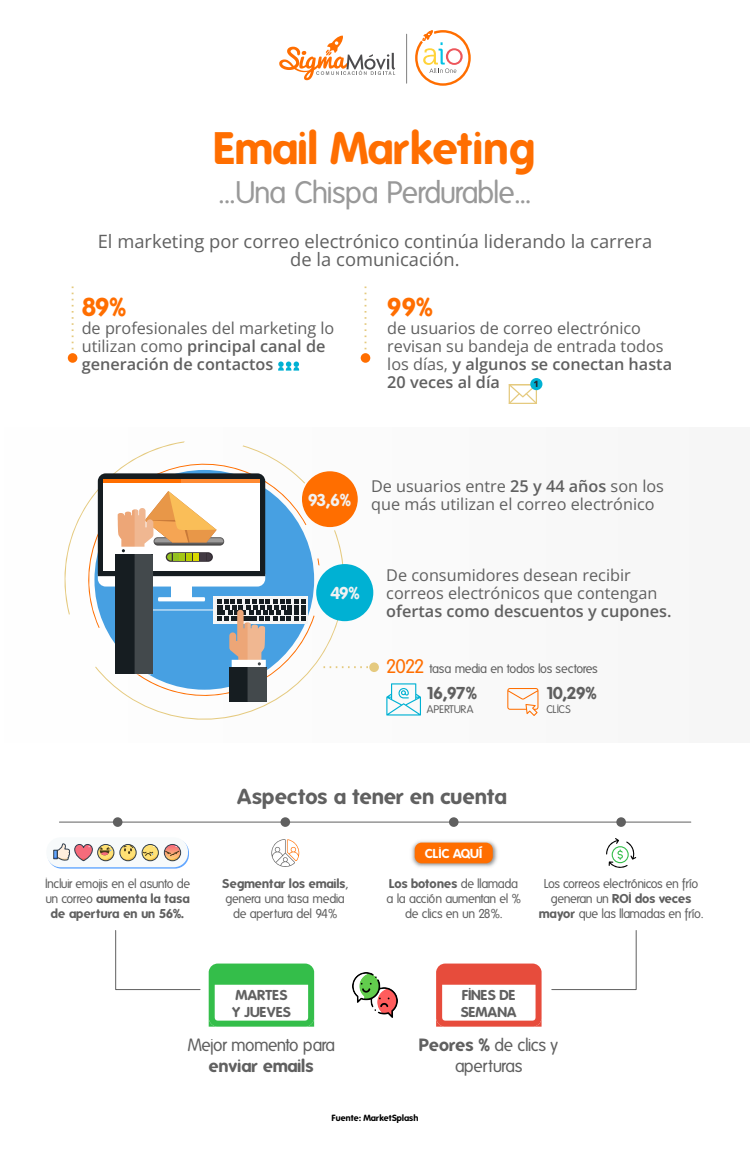
<style>
.page{position:relative;width:750px;height:1149px;background:#fff}
.page>*{position:absolute;margin:0;border:0;box-sizing:border-box;transform-origin:0 0}
.t1{font:700 44.25px "Folks";letter-spacing:-.01em;color:#ff6e00}
.t2{font:30.25px "Folks";letter-spacing:-.035em;color:#999}
.t3{font:700 25.25px "Folks";color:#ff6e00}
.t4{font:700 21.12px "Folks";color:#606060}
.t5{font:18.38px/18px "Open Sans";color:#606060;text-align:center}
.t6{font:17.25px/20.8px "Folks";letter-spacing:-.035em;color:#606060;text-align:center}
.t7{font:700 17.25px "Folks";color:#606060}
.t8{font:700 16.75px "Folks";letter-spacing:-.02em;color:#606060}
.t9{font:700 16.75px "Folks";color:#f2f2f2}
.t10{font:16.25px/18px "Open Sans";color:#606060}
.t11{font:600 16.25px "Open Sans";color:#606060}
.t12{font:700 14px/16.8px "Folks";color:#606060}
.t13{font:700 12.62px "Folks";color:#fff}
.t14{font:12.5px/15px "Folks";letter-spacing:-.035em;color:#606060;text-align:center}
.t15{font:10.75px "Folks";color:#606060}
.t16{font:700 8.75px "Folks";color:#000}
.s1{font-weight:600}
.s2{font-size:19.12px;color:#ff6e00}
.s3{font-weight:700}
</style>
<div class="page">
<hr style="left:406px;top:34px;width:1px;height:49px;background:#808080">
<svg style="left:415px;top:30px;width:56px;height:56px"></svg>
<svg style="left:279px;top:36px;width:116px;height:44px"></svg>
<div style="left:0;top:427px;width:750px;height:315px;background:#f9f9f9"></div>
<svg style="left:72px;top:286px;width:2px;height:64px"></svg>
<div style="left:68px;top:353px;width:9px;height:10px;background:#ff6e00;border-radius:50%"></div>
<svg style="left:278px;top:361px;width:21px;height:9px"></svg>
<svg style="left:365px;top:286px;width:1px;height:64px"></svg>
<div style="left:361px;top:353px;width:9px;height:10px;background:#ff6e00;border-radius:50%"></div>
<div style="left:530px;top:378px;width:12px;height:12px;background:#00b1d3;border-radius:50%"></div>
<svg style="left:509px;top:381px;width:29px;height:23px"></svg>
<svg style="left:144px;top:706px;width:121px;height:14px"></svg>
<svg style="left:386px;top:683px;width:35px;height:32px"></svg>
<svg style="left:507px;top:688px;width:31px;height:28px"></svg>
<svg style="left:64px;top:441px;width:310px;height:265px"></svg>
<div style="left:369px;top:662px;width:10px;height:10px;background:#e5ca7f;border-radius:50%"></div>
<hr style="left:59px;top:821px;width:632px;height:1px;background:#606060">
<div style="left:113px;top:817px;width:9px;height:10px;background:#606060;border-radius:50%"></div>
<div style="left:281px;top:817px;width:9px;height:10px;background:#606060;border-radius:50%"></div>
<div style="left:449px;top:817px;width:10px;height:10px;background:#606060;border-radius:50%"></div>
<div style="left:616px;top:817px;width:10px;height:10px;background:#606060;border-radius:50%"></div>
<svg style="left:209px;top:963px;width:105px;height:63px"></svg>
<svg style="left:436px;top:963px;width:106px;height:63px"></svg>
<svg style="left:47px;top:838px;width:142px;height:30px"></svg>
<div style="left:46px;top:837px;width:142px;height:30px;background:#f7fafb;border-radius:14px"></div>
<div style="left:98px;top:844px;width:16px;height:16px;background:#788186;border-radius:50%"></div>
<div style="left:97px;top:844px;width:17px;height:17px;border:1px solid #313f4e;border-radius:50%"></div>
<div style="left:120px;top:844px;width:16px;height:16px;background:#4e5962;border-radius:50%"></div>
<div style="left:120px;top:844px;width:16px;height:17px;border:1px solid #313f4e;border-radius:50%"></div>
<svg style="left:122px;top:845px;width:14px;height:15px"></svg>
<div style="left:142px;top:844px;width:16px;height:16px;background:#7f878c;border-radius:50%"></div>
<div style="left:142px;top:844px;width:17px;height:17px;border:1px solid #313f4e;border-radius:50%"></div>
<svg style="left:54px;top:843px;width:39px;height:18px"></svg>
<svg style="left:99px;top:846px;width:15px;height:14px"></svg>
<svg style="left:143px;top:846px;width:15px;height:14px"></svg>
<div style="left:164px;top:844px;width:17px;height:16px;background:#a1a7ae;border-radius:8px"></div>
<div style="left:164px;top:844px;width:17px;height:17px;border:1px solid #313f4e;border-radius:50%"></div>
<svg style="left:165px;top:846px;width:16px;height:14px"></svg>
<svg style="left:606px;top:838px;width:30px;height:30px"></svg>
<svg style="left:271px;top:839px;width:28px;height:28px"></svg>
<img style="left:411px;top:841px;width:87px;height:26px">
<div style="left:415px;top:842px;width:78px;height:21px;background:#ff6e00;border-radius:7px"></div>
<svg style="left:115px;top:930px;width:86px;height:60px"></svg>
<svg style="left:551px;top:930px;width:86px;height:60px"></svg>
<img style="left:353px;top:972px;width:45px;height:45px">
<h1 class="t1" style="left:214px;top:123px;width:323px">Email Marketing</h1>
<h2 class="t2" style="left:219px;top:176px;width:314px">...Una Chispa Perdurable...</h2>
<p class="t5" style="left:98px;top:232px;width:556px">El marketing por correo electrónico continúa liderando la carrera de la comunicación.</p>
<h3 class="t3" style="left:82px;top:292px;width:46px">89%</h3>
<h3 class="t3" style="left:387px;top:292px;width:47px">99%</h3>
<p class="t10" style="left:82px;top:319px;width:254px">de profesionales del marketing lo utilizan como <span class="s1">principal canal de generación de contactos</span></p>
<p class="t10" style="left:387px;top:319px;width:286px">de usuarios de correo electrónico revisan su bandeja de entrada todos los días, <span class="s1">y algunos se conectan hasta<br>20 veces al día</span></p>
<p class="t9" style="left:308px;top:490px;width:44px">93,6%</p>
<p class="t10" style="left:371px;top:477px;width:294px">De usuarios entre <span class="s1">25 y 44 años</span> son los que más utilizan el correo electrónico</p>
<p class="t9" style="left:330px;top:583px;width:31px">49%</p>
<p class="t10" style="left:386px;top:566px;width:273px">De consumidores desean recibir correos electrónicos que contengan</p>
<p class="t11" style="left:386px;top:600px;width:287px">ofertas como descuentos y cupones.</p>
<p class="t14" style="left:386px;top:661px;width:213px"><span class="s2">2022</span> tasa media en todos los sectores</p>
<p class="t8" style="left:427px;top:683px;width:52px">16,97%</p>
<p class="t15" style="left:427px;top:703px;width:48px">APERTURA</p>
<p class="t8" style="left:546px;top:683px;width:52px">10,29%</p>
<p class="t15" style="left:546px;top:703px;width:26px">CLICS</p>
<p class="t4" style="left:238px;top:784px;width:271px">Aspectos a tener en cuenta</p>
<p class="t13" style="left:425px;top:846px;width:59px">CLIC AQUÍ</p>
<p class="t14" style="left:45px;top:876px;width:147px">Incluir emojis en el asunto de un correo <span class="s3">aumenta la tasa de apertura en un 56%.</span></p>
<p class="t14" style="left:539px;top:876px;width:166px">Los correos electrónicos en frío generan un <span class="s3">ROI dos veces mayor</span> que las llamadas en frío.</p>
<p class="t14" style="left:223px;top:876px;width:127px"><span class="s3">Segmentar los emails</span>, genera una tasa media de apertura del 94%</p>
<p class="t14" style="left:386px;top:876px;width:136px"><span class="s3">Los botones</span> de llamada a la acción aumentan el % de clics en un 28%.</p>
<p class="t12" style="left:232px;top:987px;width:60px">MARTES<br>Y JUEVES</p>
<p class="t6" style="left:187px;top:1034px;width:149px">Mejor momento para</p>
<p class="t7" style="left:209px;top:1055px;width:107px">enviar emails</p>
<p class="t12" style="left:461px;top:987px;width:57px">FINES DE<br>SEMANA</p>
<p class="t6" style="left:420px;top:1034px;width:140px"><span class="s3">Peores %</span> de clics y aperturas</p>
<p class="t16" style="left:332px;top:1112px;width:88px">Fuente: MarketSplash</p>
</div>
